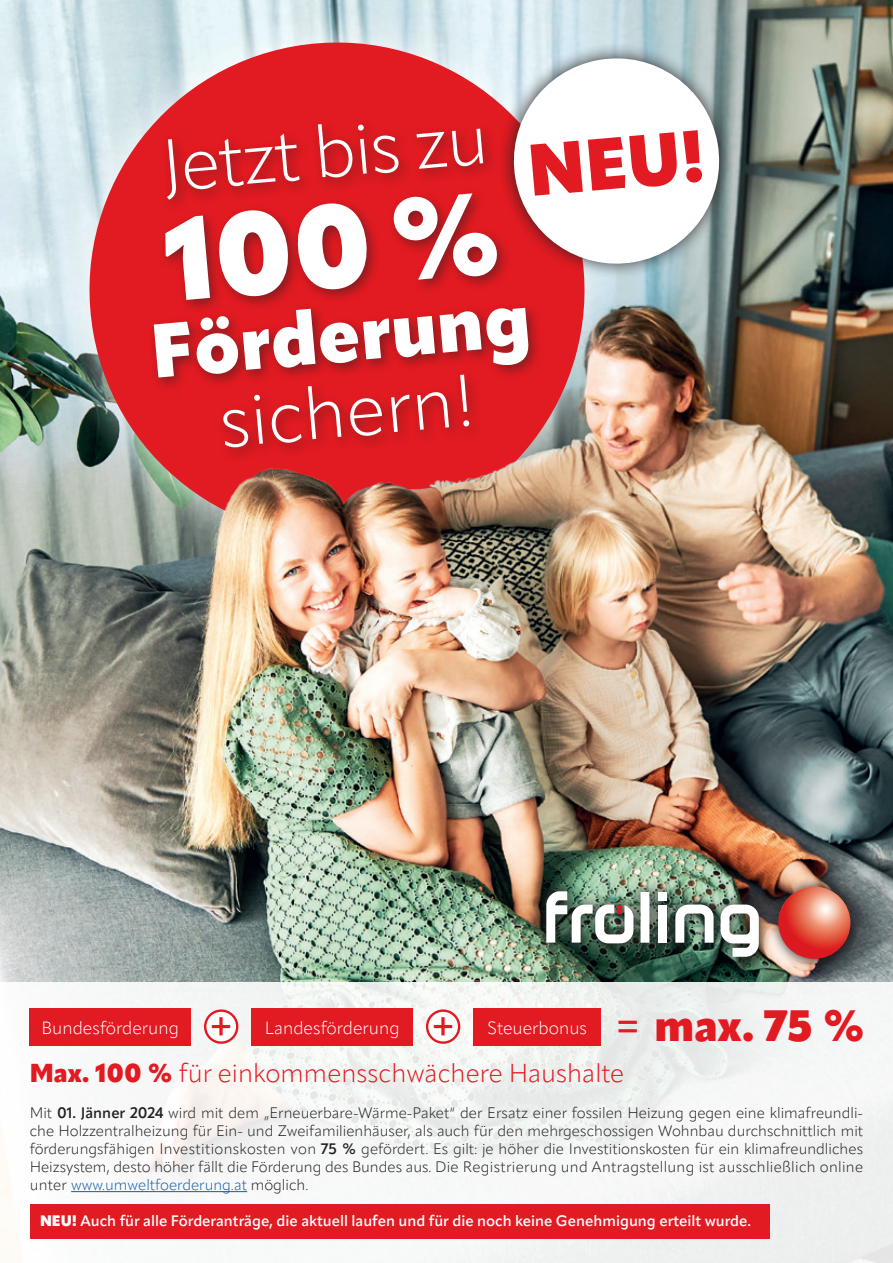
<style>
.page{position:relative;width:893px;height:1263px;background:#fff}
.page>*{position:absolute;margin:0;border:0;box-sizing:border-box;transform-origin:0 0}
.t1{font:900 114.75px "Apparat";color:#fff}
.t2{font:900 75.15px "Apparat";color:#fff}
.t3{font:300 72.15px "Apparat";color:#fff}
.t4{font:900 72.15px "Apparat";color:#e21a21}
.t5{font:900 43.35px "Apparat";color:#e21a21}
.t6{font:38.7px "Arial";color:#e21a21}
.t7{font:300 25.65px "Apparat";color:#e21a21}
.t8{font:300 17.55px "Apparat";color:#fff}
.t9{font:300 15px/18px "Apparat";color:#231f20;text-align:justify}
.t10{font:600 15px "Apparat";color:#fff}
.s1{font-weight:900}
.s2{font-weight:600}
.s3{color:#175d9e}
</style>
<div class="page">
<img style="left:0;top:0;width:893px;height:982px">
<div style="left:0;top:982px;width:893px;height:281px;background:linear-gradient(to right,#f9f7f6,#eeefef)"></div>
<img style="left:2px;top:0;width:670px;height:625px">
<svg style="left:70px;top:23px;width:534px;height:534px;background:#cc8384"></svg>
<div style="left:147px;top:118px;width:396px;height:344px;background:#231f20;opacity:.5"></div>
<div style="left:534px;top:874px;width:329px;height:97px;background:#231f20;opacity:.75"></div>
<div style="left:640px;top:892px;width:9px;height:51px;background:#fff"></div>
<svg style="left:721px;top:904px;width:38px;height:53px"></svg>
<svg style="left:675px;top:904px;width:39px;height:39px"></svg>
<img style="left:546px;top:891px;width:87px;height:52px">
<div style="left:658px;top:905px;width:9px;height:38px;background:#fff"></div>
<div style="left:658px;top:892px;width:9px;height:9px;background:#fff"></div>
<img style="left:778px;top:887px;width:72px;height:72px;border-radius:36px">
<svg style="left:478px;top:23px;width:277px;height:277px;background:#ae8488"></svg>
<svg style="left:506px;top:50px;width:221px;height:222px"></svg>
<div style="left:30px;top:1204px;width:740px;height:34px;background:#e21a21"></div>
<hr style="left:71px;top:1191px;width:176px;height:1px;background:#175d9e">
<img style="left:183px;top:449px;width:415px;height:291px">
<div style="left:205px;top:1010px;width:32px;height:32px;background:#fff;border-radius:50%"></div>
<div style="left:204px;top:1009px;width:34px;height:35px;border:2px solid #e21a21;border-radius:50%"></div>
<div style="left:427px;top:1010px;width:32px;height:32px;background:#fff;border-radius:50%"></div>
<div style="left:426px;top:1009px;width:34px;height:35px;border:2px solid #e21a21;border-radius:50%"></div>
<div style="left:473px;top:1008px;width:128px;height:38px;background:#e21a21"></div>
<div style="left:30px;top:1008px;width:161px;height:38px;background:#e21a21"></div>
<div style="left:252px;top:1008px;width:161px;height:38px;background:#e21a21"></div>
<p class="t3" style="left:158px;top:123px;width:329px;rotate:-5deg">Jetzt bis zu</p>
<p class="t4" style="left:524px;top:126px;width:179px;rotate:-5deg">NEU!</p>
<p class="t1" style="left:158px;top:190px;width:341px;rotate:-5deg">100 %</p>
<p class="t2" style="left:147px;top:305px;width:382px;rotate:-5deg">Förderung</p>
<p class="t3" style="left:216px;top:379px;width:258px;rotate:-5deg">sichern!</p>
<p class="t8" style="left:42px;top:1017px;width:139px">Bundesförderung</p>
<p class="t8" style="left:265px;top:1017px;width:136px">Landesförderung</p>
<p class="t8" style="left:487px;top:1017px;width:101px">Steuerbonus</p>
<p class="t6" style="left:639px;top:1053px;width:24px;rotate:-180deg">=</p>
<p class="t5" style="left:655px;top:999px;width:212px">max. 75 %</p>
<p class="t6" style="left:233px;top:1053px;width:24px;rotate:-180deg">+</p>
<p class="t6" style="left:454px;top:1053px;width:24px;rotate:-180deg">+</p>
<p class="t7" style="left:30px;top:1057px;width:596px"><span class="s1">Max. 100 %</span> für einkommensschwächere Haushalte</p>
<p class="t9" style="left:30px;top:1104px;width:835px">Mit <span class="s2">01. Jänner 2024</span> wird mit dem „Erneuerbare-Wärme-Paket“ der Ersatz einer fossilen Heizung gegen eine klimafreundli&shy;che Holzzentralheizung für Ein- und Zweifamilienhäuser, als auch für den mehrgeschossigen Wohnbau durchschnittlich mit förderungsfähigen Investitionskosten von <span class="s2">75 %</span> gefördert. Es gilt: je höher die Investitionskosten für ein klimafreundliches Heizsystem, desto höher fällt die Förderung des Bundes aus. Die Registrierung und Antragstellung ist ausschließlich online unter <span class="s3">www.umweltfoerderung.at</span> möglich.</p>
<p class="t10" style="left:40px;top:1212px;width:712px"><span class="s1">NEU!</span> Auch für alle Förderanträge, die aktuell laufen und für die noch keine Genehmigung erteilt wurde.</p>
</div>
